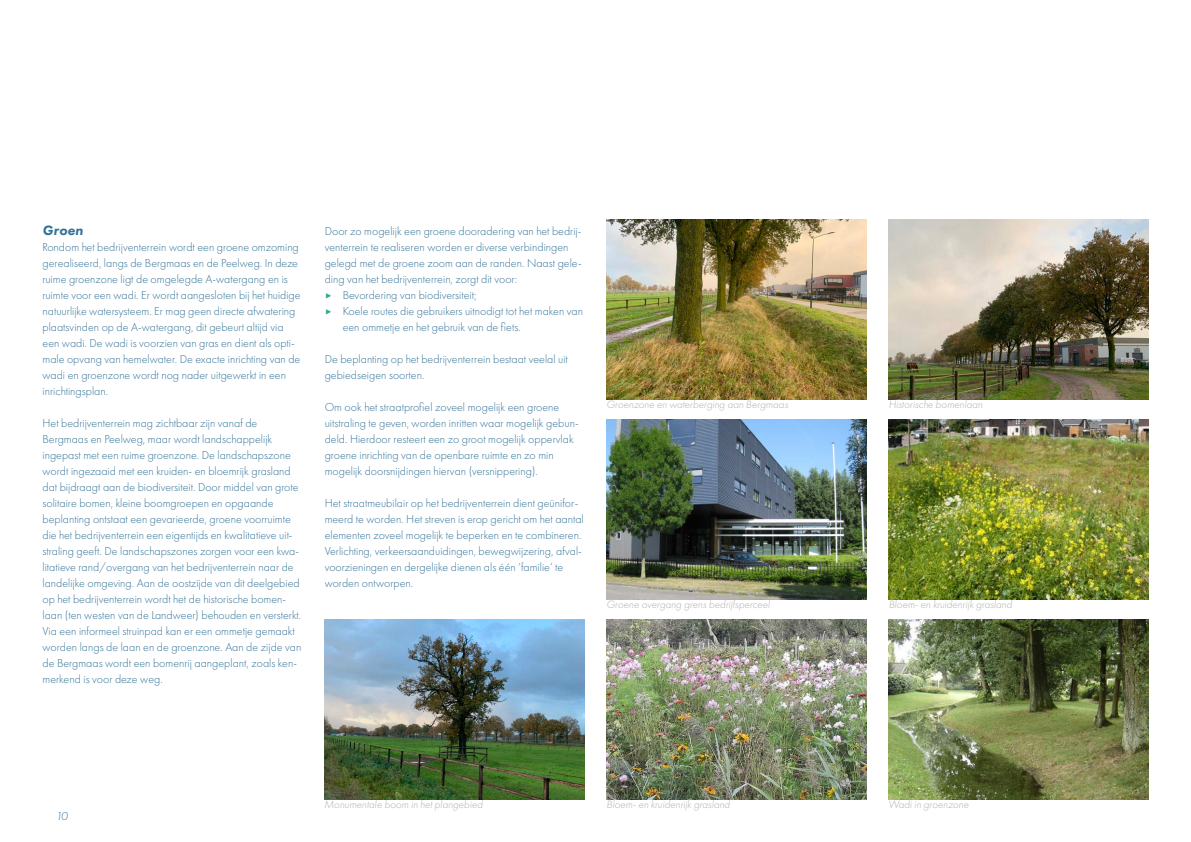
<style>
.page{position:relative;width:1191px;height:842px;background:#fff}
.page>*{position:absolute;margin:0;border:0;box-sizing:border-box;transform-origin:0 0}
.body_tekst{font:italic 800 14px "Futura PT";letter-spacing:.015em;color:#337297}
.body_tekst-2{font:300 12px/16px "Futura PT";color:#337297}
.t1{font:italic 300 12px "Futura PT";color:#337297}
.Ondertitel{font:italic 300 11px "Futura PT";color:#b0afae}
.s1{font-family:"Montserrat";color:#2fa490}
</style>
<div class="page">
<img style="left:607px;top:220px;width:259px;height:180px">
<img style="left:889px;top:220px;width:259px;height:180px">
<img style="left:889px;top:420px;width:259px;height:180px">
<img style="left:889px;top:619px;width:259px;height:180px">
<img style="left:607px;top:420px;width:259px;height:180px">
<img style="left:325px;top:619px;width:259px;height:180px">
<img style="left:607px;top:619px;width:259px;height:180px">
<p class="body_tekst" style="left:43px;top:221px;width:42px">Groen</p>
<p class="body_tekst-2" style="left:43px;top:239px;width:260px">Rondom het bedrijventerrein wordt een groene omzoming gerealiseerd, langs de Bergmaas en de Peelweg. In deze ruime groenzone ligt de omgelegde A-watergang en is ruimte voor een wadi. Er wordt aangesloten bij het huidige natuurlijke watersysteem. Er mag geen directe afwatering plaatsvinden op de A-watergang, dit gebeurt altijd via een wadi. De wadi is voorzien van gras en dient als opti&shy;male opvang van hemelwater. De exacte inrichting van de wadi en groenzone wordt nog nader uitgewerkt in een inrichtingsplan.</p>
<p class="body_tekst-2" style="left:43px;top:415px;width:260px">Het bedrijventerrein mag zichtbaar zijn vanaf de Bergmaas en Peelweg, maar wordt landschappelijk ingepast met een ruime groenzone. De landschapszone wordt ingezaaid met een kruiden- en bloemrijk grasland dat bijdraagt aan de biodiversiteit. Door middel van grote solitaire bomen, kleine boomgroepen en opgaande beplanting ontstaat een gevarieerde, groene voorruimte die het bedrijventerrein een eigentijds en kwalitatieve uit&shy;straling geeft. De landschapszones zorgen voor een kwa&shy;litatieve rand/overgang van het bedrijventerrein naar de landelijke omgeving. Aan de oostzijde van dit deelgebied op het bedrijventerrein wordt het de historische bomen&shy;laan (ten westen van de Landweer) behouden en versterkt.<br>Via een informeel struinpad kan er een ommetje gemaakt worden langs de laan en de groenzone. Aan de zijde van de Bergmaas wordt een bomenrij aangeplant, zoals ken&shy;merkend is voor deze weg.</p>
<p class="body_tekst-2" style="left:325px;top:223px;width:258px">Door zo mogelijk een groene dooradering van het bedrij&shy;venterrein te realiseren worden er diverse verbindingen gelegd met de groene zoom aan de randen. Naast gele&shy;ding van het bedrijventerrein, zorgt dit voor:</p>
<p class="body_tekst-2" style="left:325px;top:287px;width:153px"><span class="s1">▶</span> Bevordering van biodiversiteit;</p>
<p class="body_tekst-2" style="left:343px;top:303px;width:242px;text-indent:-18px"><span class="s1">▶</span> Koele routes die gebruikers uitnodigt tot het maken van een ommetje en het gebruik van de fiets.</p>
<p class="body_tekst-2" style="left:325px;top:351px;width:245px">De beplanting op het bedrijventerrein bestaat veelal uit gebiedseigen soorten.</p>
<p class="body_tekst-2" style="left:325px;top:399px;width:255px">Om ook het straatprofiel zoveel mogelijk een groene uitstraling te geven, worden inritten waar mogelijk gebun&shy;deld. Hierdoor resteert een zo groot mogelijk oppervlak groene inrichting van de openbare ruimte en zo min mogelijk doorsnijdingen hiervan (versnippering).</p>
<p class="body_tekst-2" style="left:325px;top:495px;width:261px">Het straatmeubilair op het bedrijventerrein dient geünifor&shy;meerd te worden. Het streven is erop gericht om het aantal elementen zoveel mogelijk te beperken en te combineren.<br>Verlichting, verkeersaanduidingen, bewegwijzering, afval&shy;voorzieningen en dergelijke dienen als één ‘familie’ te worden ontworpen.</p>
<p class="Ondertitel" style="left:606px;top:398px;width:183px">Groenzone en waterberging aan Bergmaas</p>
<p class="Ondertitel" style="left:888px;top:398px;width:95px">Historische bomenlaan</p>
<p class="Ondertitel" style="left:606px;top:598px;width:165px">Groene overgang grens bedrijfsperceel</p>
<p class="Ondertitel" style="left:888px;top:598px;width:125px">Bloem- en kruidenrijk grasland</p>
<p class="t1" style="left:56px;top:809px;width:14px">10</p>
<p class="Ondertitel" style="left:324px;top:798px;width:160px">Monumentale boom in het plangebied</p>
<p class="Ondertitel" style="left:606px;top:798px;width:125px">Bloem- en kruidenrijk grasland</p>
<p class="Ondertitel" style="left:888px;top:798px;width:82px">Wadi in groenzone</p>
</div>
